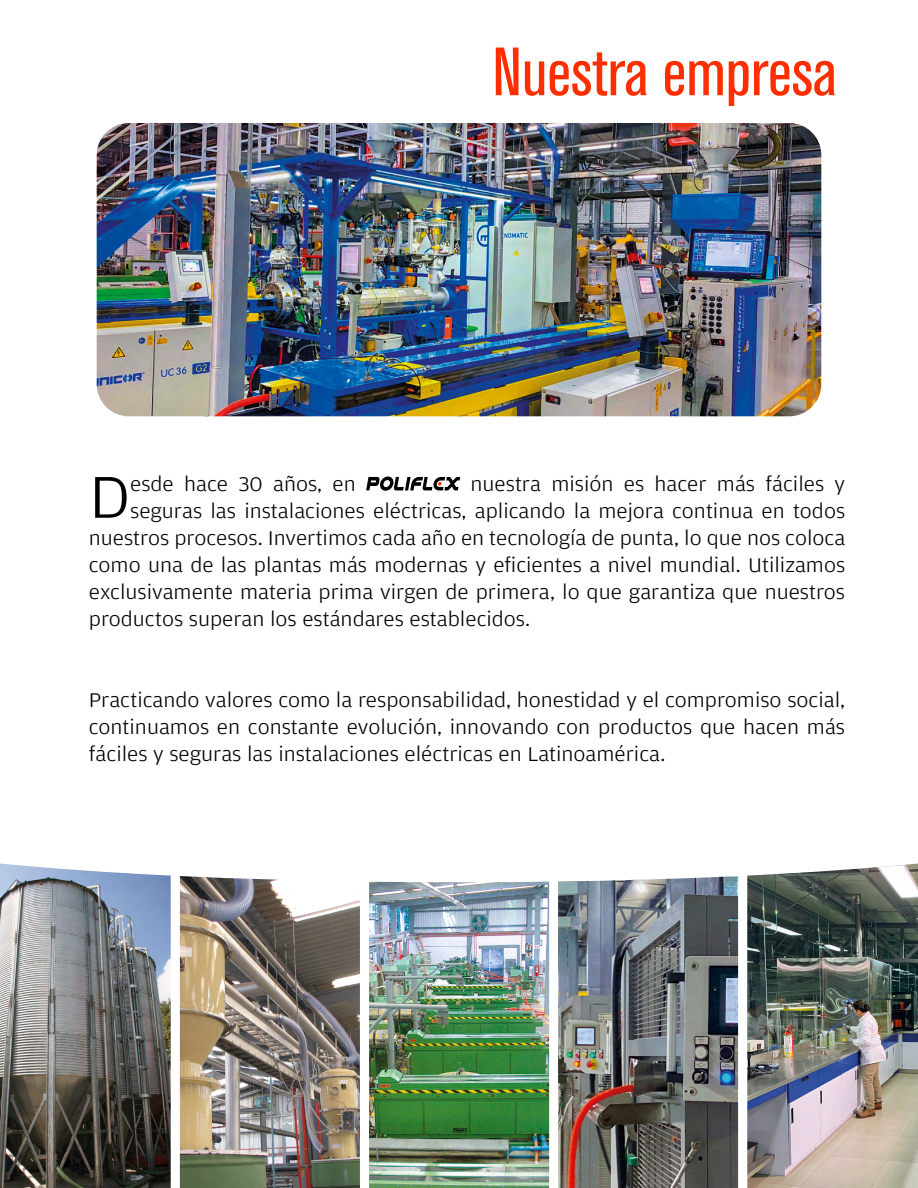
<style>
.page{position:relative;width:918px;height:1188px;background:#fff}
.page>*{position:absolute;margin:0;border:0;box-sizing:border-box;transform-origin:0 0}
.t1{font:condensed 67.5px "Akzidenz Grotesk BQ";color:#ff2e00}
.t2{font:300 62.4px "Amplitude Wide";color:#000}
.t3{font:300 21px/27px "Amplitude Wide";color:#000;text-align:justify}
</style>
<div class="page">
<img style="left:0;top:864px;width:171px;height:324px">
<img style="left:180px;top:876px;width:180px;height:312px">
<img style="left:369px;top:882px;width:180px;height:306px">
<img style="left:558px;top:876px;width:180px;height:312px">
<img style="left:747px;top:864px;width:171px;height:324px">
<img style="left:97px;top:123px;width:724px;height:293px">
<svg style="left:366px;top:477px;width:94px;height:14px"></svg>
<p class="t1" style="left:492px;top:34px;width:346px">Nuestra empresa</p>
<p class="t2" style="left:89px;top:462px;width:43px">D</p>
<p class="t3" style="left:130px;top:470px;width:227px">esde hace 30 años, en</p>
<p class="t3" style="left:471px;top:470px;width:376px">nuestra misión es hacer más fáciles y</p>
<p class="t3" style="left:130px;top:497px;width:717px">seguras las instalaciones eléctricas, aplicando la mejora continua en todos</p>
<p class="t3" style="left:89px;top:524px;width:758px">nuestros procesos. Invertimos cada año en tecnología de punta, lo que nos coloca</p>
<p class="t3" style="left:89px;top:551px;width:758px">como una de las plantas más modernas y eficientes a nivel mundial. Utilizamos</p>
<p class="t3" style="left:89px;top:578px;width:758px">exclusivamente materia prima virgen de primera, lo que garantiza que nuestros</p>
<p class="t3" style="left:89px;top:605px;width:443px">productos superan los estándares establecidos.</p>
<p class="t3" style="left:89px;top:686px;width:758px">Practicando valores como la responsabilidad, honestidad y el compromiso social, continuamos en constante evolución, innovando con productos que hacen más fáciles y seguras las instalaciones eléctricas en Latinoamérica.</p>
</div>
